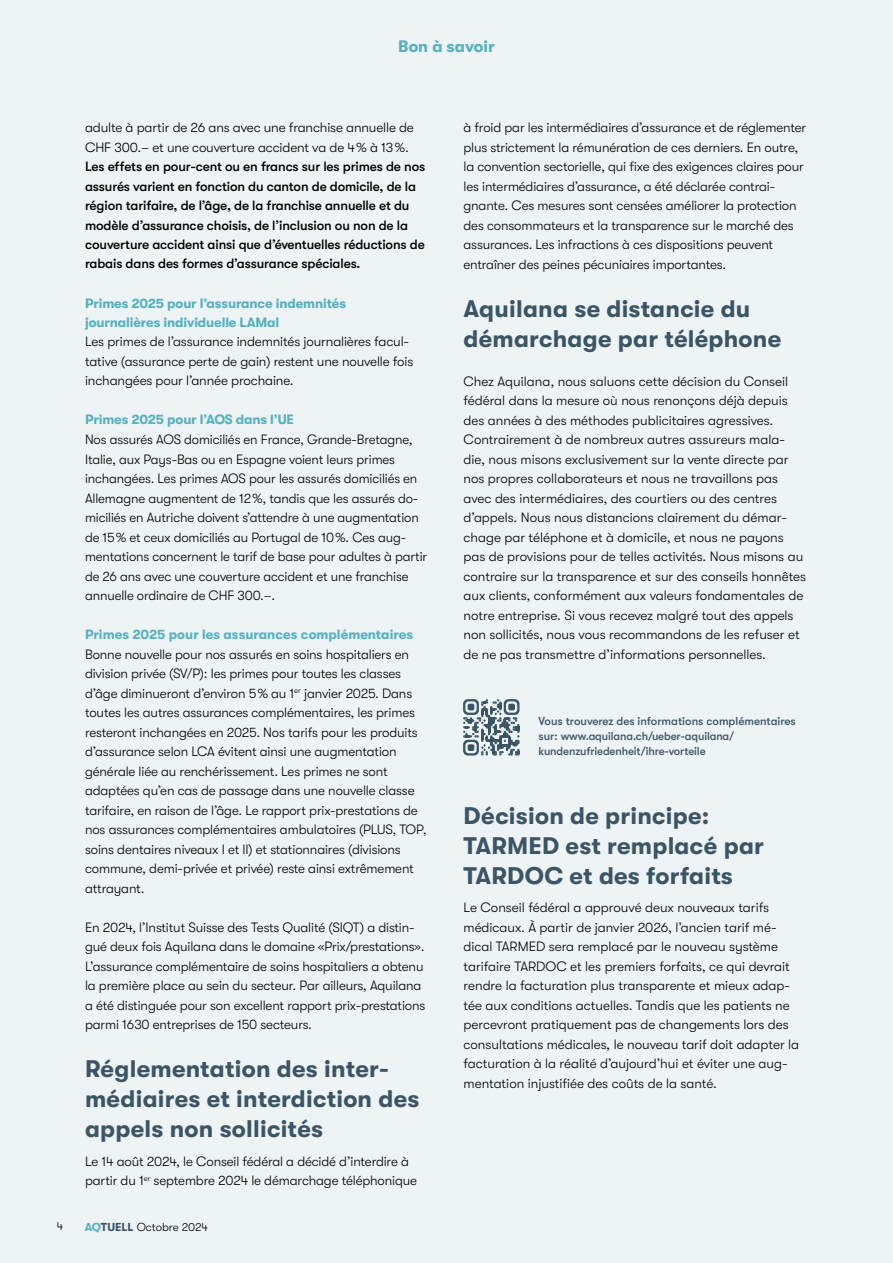
<style>
.page{position:relative;width:893px;height:1263px;background:#eef3f6}
.page>*{position:absolute;margin:0;border:0;box-sizing:border-box;transform-origin:0 0}
.t1{font:700 24px/30px "GT Walsheim";letter-spacing:.01em;color:#3c5565}
.t2{font:700 16.5px "GT Walsheim";color:#54b1bf}
.t3{font:300 13.5px/19.5px "GT Walsheim";letter-spacing:-.01em;color:#000}
.t4{font:500 13.5px/19.5px "GT Walsheim";letter-spacing:-.01em;color:#000}
.t5{font:700 13.5px/19.5px "GT Walsheim";letter-spacing:-.01em;color:#54b1bf}
.t6{font:500 11.55px/15px "GT Walsheim";letter-spacing:-.01em;color:#3c5565}
.t7{font:300 11.55px "GT Walsheim";color:#000}
.s1{font-weight:700;color:#54b1bf}
.s2{font-weight:700;color:#3c5565}
</style>
<div class="page">
<svg style="left:463px;top:699px;width:56px;height:56px"></svg>
<div style="left:468px;top:744px;width:6px;height:7px;background:#3c5565;border-radius:2px"></div>
<p class="t2" style="left:398px;top:37px;width:98px">Bon à savoir</p>
<p class="t3" style="left:85px;top:118px;width:330px">adulte à partir de 26 ans avec une franchise annuelle de<br>CHF 300.– et une couverture accident va de 4 % à 13 %.</p>
<p class="t4" style="left:85px;top:157px;width:342px">Les effets en pour-cent ou en francs sur les primes de nos assurés varient en fonction du canton de domicile, de la région tarifaire, de l’âge, de la franchise annuelle et du modèle d’assurance choisis, de l’inclusion ou non de la couverture accident ainsi que d’éventuelles réductions de rabais dans des formes d’assurance spéciales.</p>
<p class="t5" style="left:85px;top:293px;width:263px">Primes 2025 pour l’assurance indemnités journalières individuelle LAMal</p>
<p class="t3" style="left:85px;top:332px;width:330px">Les primes de l’assurance indemnités journalières facul&shy;tative (assurance perte de gain) restent une nouvelle fois inchangées pour l’année prochaine.</p>
<p class="t5" style="left:85px;top:410px;width:211px">Primes 2025 pour l’AOS dans l’UE</p>
<p class="t3" style="left:85px;top:430px;width:344px">Nos assurés AOS domiciliés en France, Grande-Bretagne, Italie, aux Pays-Bas ou en Espagne voient leurs primes inchangées. Les primes AOS pour les assurés domiciliés en Allemagne augmentent de 12 %, tandis que les assurés do&shy;miciliés en Autriche doivent s’attendre à une augmentation de 15 % et ceux domiciliés au Portugal de 10 %. Ces aug&shy;mentations concernent le tarif de base pour adultes à partir de 26 ans avec une couverture accident et une franchise annuelle ordinaire de CHF 300.–.</p>
<p class="t5" style="left:85px;top:625px;width:330px">Primes 2025 pour les assurances complémentaires</p>
<p class="t3" style="left:85px;top:644px;width:343px">Bonne nouvelle pour nos assurés en soins hospitaliers en division privée (SV/P): les primes pour toutes les classes d’âge diminueront d’environ 5% au 1<sup>er</sup> janvier 2025. Dans toutes les autres assurances complémentaires, les primes resteront inchangées en 2025. Nos tarifs pour les produits d’assurance selon LCA évitent ainsi une augmentation générale liée au renchérissement. Les primes ne sont adaptées qu’en cas de passage dans une nouvelle classe tarifaire, en raison de l’âge. Le rapport prix-prestations de nos assurances complémentaires ambulatoires (PLUS, TOP, soins dentaires niveaux I et II) et stationnaires (divisions commune, demi-privée et privée) reste ainsi extrêmement attrayant.</p>
<p class="t3" style="left:85px;top:917px;width:342px">En 2024, l’Institut Suisse des Tests Qualité (SIQT) a distin&shy;gué deux fois Aquilana dans le domaine «Prix/prestations».<br>L’assurance complémentaire de soins hospitaliers a obtenu la première place au sein du secteur. Par ailleurs, Aquilana a été distinguée pour son excellent rapport prix-prestations parmi 1630 entreprises de 150 secteurs.</p>
<h1 class="t1" style="left:85px;top:1054px;width:336px">Réglementation des inter&shy;médiaires et interdiction des appels non sollicités</h1>
<p class="t3" style="left:85px;top:1151px;width:334px">Le 14 août 2024, le Conseil fédéral a décidé d’interdire à partir du 1<sup>er</sup> septembre 2024 le démarchage téléphonique</p>
<p class="t7" style="left:57px;top:1220px;width:8px">4</p>
<p class="t7" style="left:85px;top:1220px;width:125px"><span class="s1">AQ</span><span class="s2">TUELL</span> Octobre 2024</p>
<p class="t3" style="left:463px;top:118px;width:344px">à froid par les intermédiaires d’assurance et de réglementer plus strictement la rémunération de ces derniers. En outre, la convention sectorielle, qui fixe des exigences claires pour les intermédiaires d’assurance, a été déclarée contrai&shy;gnante. Ces mesures sont censées améliorer la protection des consommateurs et la transparence sur le marché des assurances. Les infractions à ces dispositions peuvent entraîner des peines pécuniaires importantes.</p>
<h1 class="t1" style="left:463px;top:293px;width:319px">Aquilana se distancie du démarchage par téléphone</h1>
<p class="t3" style="left:463px;top:371px;width:344px">Chez Aquilana, nous saluons cette décision du Conseil fédéral dans la mesure où nous renonçons déjà depuis des années à des méthodes publicitaires agressives.<br>Contrairement à de nombreux autres assureurs mala&shy;die, nous misons exclusivement sur la vente directe par nos propres collaborateurs et nous ne travaillons pas avec des intermédiaires, des courtiers ou des centres d’appels. Nous nous distancions clairement du démar&shy;chage par téléphone et à domicile, et nous ne payons pas de provisions pour de telles activités. Nous misons au contraire sur la transparence et sur des conseils honnêtes aux clients, conformément aux valeurs fondamentales de notre entreprise. Si vous recevez malgré tout des appels non sollicités, nous vous recommandons de les refuser et de ne pas transmettre d’informations personnelles.</p>
<p class="t6" style="left:539px;top:714px;width:259px">Vous trouverez des informations complémentaires sur: www.aquilana.ch/ueber-aquilana/ kundenzufriedenheit/ihre-vorteile</p>
<h1 class="t1" style="left:463px;top:800px;width:302px">Décision de principe:<br>TARMED est remplacé par<br>TARDOC et des forfaits</h1>
<p class="t3" style="left:463px;top:898px;width:337px">Le Conseil fédéral a approuvé deux nouveaux tarifs médicaux. À partir de janvier 2026, l’ancien tarif mé&shy;dical TARMED sera remplacé par le nouveau système tarifaire TARDOC et les premiers forfaits, ce qui devrait rendre la facturation plus transparente et mieux adap&shy;tée aux conditions actuelles. Tandis que les patients ne percevront pratiquement pas de changements lors des consultations médicales, le nouveau tarif doit adapter la facturation à la réalité d’aujourd’hui et éviter une aug&shy;mentation injustifiée des coûts de la santé.</p>
</div>
